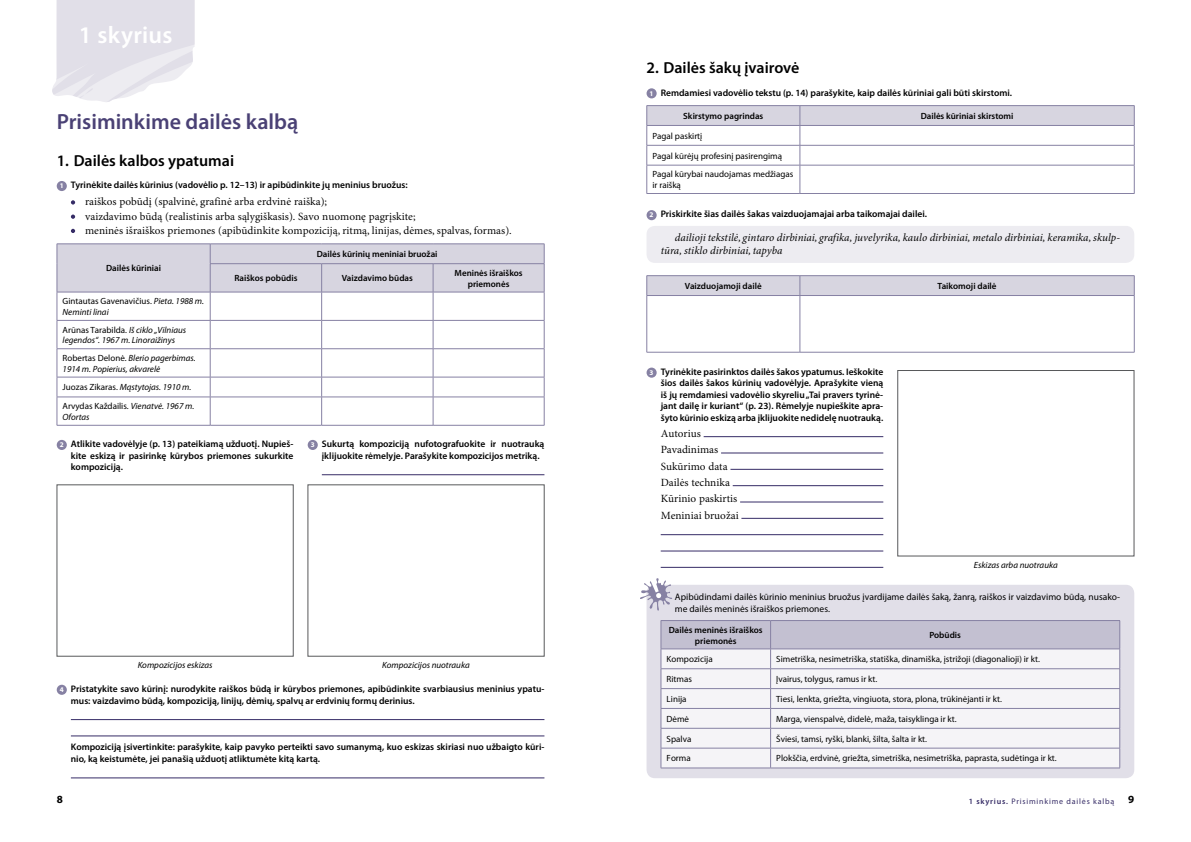
<style>
.page{position:relative;width:1191px;height:842px;background:#fff}
.page>*{position:absolute;margin:0;border:0;box-sizing:border-box;transform-origin:0 0}
.t1{font:600 24px "Myriad Pro";letter-spacing:.01em;color:#fff}
.t2{font:600 22px "Myriad Pro";color:#4a4175}
.t3{font:600 16px "Myriad Pro";color:#000}
.t4{font:11px/16.3px "Minion Pro";color:#000}
.t5{font:italic 11px/13.5px "Minion Pro";color:#000}
.t6{font:700 11px "Myriad Pro";color:#000}
.t7{font:600 9.5px/11.4px "Myriad Pro";color:#000}
.t8{font:9.5px/11.4px "Myriad Pro";color:#000}
.t9{font:9px/18.8px "Myriad Pro";color:#000}
.t10{font:italic 9px/10.5px "Myriad Pro";color:#000}
.t11{font:600 9px/11px "Myriad Pro";color:#000;text-align:center}
.t12{font:8px "Myriad Pro";letter-spacing:.1em;color:#362c66}
.s1{font-weight:700;font-size:7.1px;color:#fff}
.s2{font-style:normal}
.s3{font-weight:600}
</style>
<div class="page">
<div style="left:57px;top:181px;width:10px;height:10px;background:#8681a3;border-radius:50%"></div>
<svg style="left:71px;top:200px;width:4px;height:5px"></svg>
<svg style="left:71px;top:215px;width:4px;height:4px"></svg>
<svg style="left:71px;top:229px;width:4px;height:4px"></svg>
<svg style="left:57px;top:244px;width:488px;height:181px"></svg>
<hr style="left:57px;top:425px;width:153px;height:1px;background:#8681a3">
<hr style="left:210px;top:425px;width:112px;height:1px;background:#8681a3">
<hr style="left:322px;top:425px;width:111px;height:1px;background:#8681a3">
<hr style="left:433px;top:425px;width:111px;height:1px;background:#8681a3">
<div style="left:57px;top:440px;width:10px;height:10px;background:#8681a3;border-radius:50%"></div>
<div style="left:308px;top:440px;width:10px;height:10px;background:#8681a3;border-radius:50%"></div>
<hr style="left:322px;top:474px;width:222px;height:1px;background:#362c66">
<div style="left:57px;top:685px;width:10px;height:10px;background:#8681a3;border-radius:50%"></div>
<hr style="left:71px;top:719px;width:473px;height:1px;background:#362c66">
<hr style="left:71px;top:736px;width:473px;height:1px;background:#362c66">
<hr style="left:71px;top:778px;width:473px;height:1px;background:#362c66">
<svg style="left:52px;top:0;width:143px;height:102px;background:#e7e5ec"></svg>
<div style="left:646px;top:585px;width:488px;height:193px;background:#e1dfe8;border-radius:9px"></div>
<div style="left:646px;top:226px;width:488px;height:37px;background:#edecf1;border-radius:9px"></div>
<div style="left:646px;top:88px;width:10px;height:10px;background:#8681a3;border-radius:50%"></div>
<hr style="left:646px;top:105px;width:154px;height:1px;background:#8681a3">
<hr style="left:800px;top:105px;width:334px;height:1px;background:#8681a3">
<svg style="left:646px;top:106px;width:489px;height:87px"></svg>
<hr style="left:646px;top:193px;width:154px;height:1px;background:#8681a3">
<hr style="left:800px;top:193px;width:334px;height:1px;background:#8681a3">
<div style="left:646px;top:210px;width:10px;height:10px;background:#8681a3;border-radius:50%"></div>
<hr style="left:646px;top:275px;width:154px;height:1px;background:#8681a3">
<hr style="left:800px;top:275px;width:334px;height:1px;background:#8681a3">
<div style="left:646px;top:276px;width:489px;height:19px;background:#d7d5e0"></div>
<hr style="left:646px;top:295px;width:154px;height:1px;background:#8681a3">
<hr style="left:646px;top:296px;width:1px;height:56px;background:#8681a3">
<hr style="left:800px;top:295px;width:334px;height:1px;background:#8681a3">
<hr style="left:799px;top:296px;width:1px;height:56px;background:#8681a3">
<hr style="left:1134px;top:296px;width:1px;height:56px;background:#8681a3">
<hr style="left:646px;top:352px;width:154px;height:1px;background:#8681a3">
<hr style="left:800px;top:352px;width:334px;height:1px;background:#8681a3">
<div style="left:897px;top:370px;width:237px;height:186px;border:1px solid #58595b"></div>
<div style="left:646px;top:368px;width:10px;height:10px;background:#8681a3;border-radius:50%"></div>
<hr style="left:703px;top:436px;width:180px;height:1px;background:#362c66">
<hr style="left:721px;top:453px;width:162px;height:1px;background:#362c66">
<hr style="left:730px;top:469px;width:153px;height:1px;background:#362c66">
<hr style="left:732px;top:485px;width:151px;height:1px;background:#362c66">
<hr style="left:740px;top:502px;width:143px;height:1px;background:#362c66">
<hr style="left:741px;top:518px;width:142px;height:1px;background:#362c66">
<hr style="left:660px;top:534px;width:223px;height:1px;background:#362c66">
<hr style="left:660px;top:551px;width:223px;height:1px;background:#362c66">
<hr style="left:660px;top:567px;width:223px;height:1px;background:#362c66">
<svg style="left:660px;top:620px;width:460px;height:148px;background:#e5e3eb"></svg>
<hr style="left:660px;top:768px;width:110px;height:1px;background:#8681a3">
<hr style="left:770px;top:768px;width:350px;height:1px;background:#8681a3">
<svg style="left:640px;top:578px;width:32px;height:33px"></svg>
<h1 class="t1" style="left:79px;top:22px;width:95px">1 skyrius</h1>
<h2 class="t2" style="left:57px;top:110px;width:243px">Prisiminkime dailės kalbą</h2>
<h3 class="t3" style="left:57px;top:151px;width:179px">1. Dailės kalbos ypatumai</h3>
<p class="t7" style="left:60px;top:180px;width:349px"><span class="s1">1</span> Tyrinėkite dailės kūrinius (vadovėlio p. 12–13) ir apibūdinkite jų meninius bruožus:</p>
<p class="t4" style="left:85px;top:195px;width:428px;line-height:14.2px">raiškos pobūdį (spalvinė, grafinė arba erdvinė raiška);<br>vaizdavimo būdą (realistinis arba sąlygiškasis). Savo nuomonę pagrįskite;<br>meninės išraiškos priemones (apibūdinkite kompoziciją, ritmą, linijas, dėmes, spalvas, formas).</p>
<p class="t11" style="left:106px;top:263px;width:57px">Dailės kūriniai</p>
<p class="t11" style="left:317px;top:249px;width:122px">Dailės kūrinių meniniai bruožai</p>
<p class="t11" style="left:234px;top:273px;width:65px">Raiškos pobūdis</p>
<p class="t11" style="left:342px;top:273px;width:73px">Vaizdavimo būdas</p>
<p class="t11" style="left:454px;top:267px;width:70px">Meninės išraiškos priemonės</p>
<p class="t10" style="left:63px;top:296px;width:143px"><span class="s2">Gintautas Gavenavičius.</span> Pieta. 1988 m.<br>Neminti linai</p>
<p class="t10" style="left:63px;top:324px;width:125px"><span class="s2">Arūnas Tarabilda.</span> Iš ciklo „Vilniaus legendos“. 1967 m. Linoraižinys</p>
<p class="t10" style="left:63px;top:352px;width:135px"><span class="s2">Robertas Delonė.</span> Blerio pagerbimas.<br>1914 m. Popierius, akvarelė</p>
<p class="t10" style="left:63px;top:378px;width:133px;line-height:18.8px"><span class="s2">Juozas Zikaras.</span> Mąstytojas. 1910 m.<br><span class="s2">Arvydas Každailis.</span> Vienatvė. 1967 m.</p>
<p class="t10" style="left:63px;top:411px;width:28px">Ofortas</p>
<p class="t7" style="left:71px;top:438px;width:224px;text-align:justify;text-indent:-11px"><span class="s1">2</span> Atlikite vadovėlyje (p. 13) pateikiamą užduotį. Nupieš&shy;kite eskizą ir pasirinkę kūrybos priemones sukurkite kompoziciją.</p>
<p class="t7" style="left:322px;top:438px;width:224px;text-indent:-11px"><span class="s1">3</span> Sukurtą kompoziciją nufotografuokite ir nuotrauką įklijuokite rėmelyje. Parašykite kompozicijos metriką.</p>
<p class="t10" style="left:138px;top:659px;width:76px">Kompozicijos eskizas</p>
<p class="t10" style="left:382px;top:659px;width:89px">Kompozicijos nuotrauka</p>
<p class="t7" style="left:71px;top:683px;width:475px;text-indent:-11px"><span class="s1">4</span> Pristatykite savo kūrinį: nurodykite raiškos būdą ir kūrybos priemones, apibūdinkite svarbiausius meninius ypatu&shy;mus: vaizdavimo būdą, kompoziciją, linijų, dėmių, spalvų ar erdvinių formų derinius.</p>
<p class="t7" style="left:71px;top:742px;width:475px">Kompoziciją įsivertinkite: parašykite, kaip pavyko perteikti savo sumanymą, kuo eskizas skiriasi nuo užbaigto kūri&shy;nio, ką keistumėte, jei panašią užduotį atliktumėte kitą kartą.</p>
<p class="t6" style="left:57px;top:792px;width:8px">8</p>
<h3 class="t3" style="left:646px;top:59px;width:154px">2. Dailės šakų įvairovė</h3>
<p class="t7" style="left:649px;top:87px;width:364px"><span class="s1">1</span> Remdamiesi vadovėlio tekstu (p. 14) parašykite, kaip dailės kūriniai gali būti skirstomi.</p>
<p class="t11" style="left:683px;top:111px;width:82px">Skirstymo pagrindas</p>
<p class="t11" style="left:920px;top:111px;width:94px">Dailės kūriniai skirstomi</p>
<p class="t9" style="left:652px;top:126px;width:51px">Pagal paskirtį</p>
<p class="t9" style="left:652px;top:146px;width:142px">Pagal kūrėjų profesinį pasirengimą<br>Pagal kūrybai naudojamas medžiagas</p>
<p class="t9" style="left:652px;top:175px;width:30px">ir raišką</p>
<p class="t7" style="left:649px;top:209px;width:279px"><span class="s1">2</span> Priskirkite šias dailės šakas vaizduojamajai arba taikomajai dailei.</p>
<p class="t5" style="left:660px;top:230px;width:461px;text-indent:14px">dailioji tekstilė, gintaro dirbiniai, grafika, juvelyrika, kaulo dirbiniai, metalo dirbiniai, keramika, skulp&shy;tūra, stiklo dirbiniai, tapyba</p>
<p class="t11" style="left:685px;top:281px;width:78px">Vaizduojamoji dailė</p>
<p class="t11" style="left:937px;top:281px;width:60px">Taikomoji dailė</p>
<p class="t7" style="left:660px;top:366px;width:224px;text-align:justify;text-indent:-11px"><span class="s1">3</span> Tyrinėkite pasirinktos dailės šakos ypatumus. Ieškokite šios dailės šakos kūrinių vadovėlyje. Aprašykite vieną iš jų remdamiesi vadovėlio skyreliu „Tai pravers tyrinė&shy;jant dailę ir kuriant“ (p. 23). Rėmelyje nupieškite apra&shy;šyto kūrinio eskizą arba įklijuokite nedidelę nuotrauką.</p>
<p class="t4" style="left:660px;top:425px;width:79px">Autorius<br>Pavadinimas<br>Sukūrimo data<br>Dailės technika<br>Kūrinio paskirtis<br>Meniniai bruožai</p>
<p class="t10" style="left:974px;top:559px;width:85px">Eskizas arba nuotrauka</p>
<p class="t8" style="left:675px;top:591px;width:446px">Apibūdindami dailės kūrinio meninius bruožus įvardijame dailės šaką, žanrą, raiškos ir vaizdavimo būdą, nusako&shy;me dailės meninės išraiškos priemones.</p>
<p class="t11" style="left:669px;top:624px;width:95px">Dailės meninės išraiškos priemonės</p>
<p class="t11" style="left:929px;top:630px;width:33px">Pobūdis</p>
<p class="t9" style="left:666px;top:649px;width:48px">Kompozicija</p>
<p class="t9" style="left:776px;top:649px;width:265px">Simetriška, nesimetriška, statiška, dinamiška, įstrižoji (diagonalioji) ir kt.</p>
<p class="t9" style="left:666px;top:669px;width:27px">Ritmas</p>
<p class="t9" style="left:776px;top:669px;width:103px">Įvairus, tolygus, ramus ir kt.</p>
<p class="t9" style="left:666px;top:689px;width:21px">Linija</p>
<p class="t9" style="left:776px;top:689px;width:227px">Tiesi, lenkta, griežta, vingiuota, stora, plona, trūkinėjanti ir kt.</p>
<p class="t9" style="left:666px;top:709px;width:24px">Dėmė</p>
<p class="t9" style="left:776px;top:709px;width:182px">Marga, vienspalvė, didelė, maža, taisyklinga ir kt.</p>
<p class="t9" style="left:666px;top:729px;width:26px">Spalva</p>
<p class="t9" style="left:776px;top:729px;width:152px">Šviesi, tamsi, ryški, blanki, šilta, šalta ir kt.</p>
<p class="t9" style="left:666px;top:749px;width:26px">Forma</p>
<p class="t9" style="left:776px;top:749px;width:282px">Plokščia, erdvinė, griežta, simetriška, nesimetriška, paprasta, sudėtinga ir kt.</p>
<p class="t12" style="left:969px;top:796px;width:147px"><span class="s3">1 skyrius.</span> Prisiminkime dailės kalbą</p>
<p class="t6" style="left:1128px;top:792px;width:8px">9</p>
</div>
